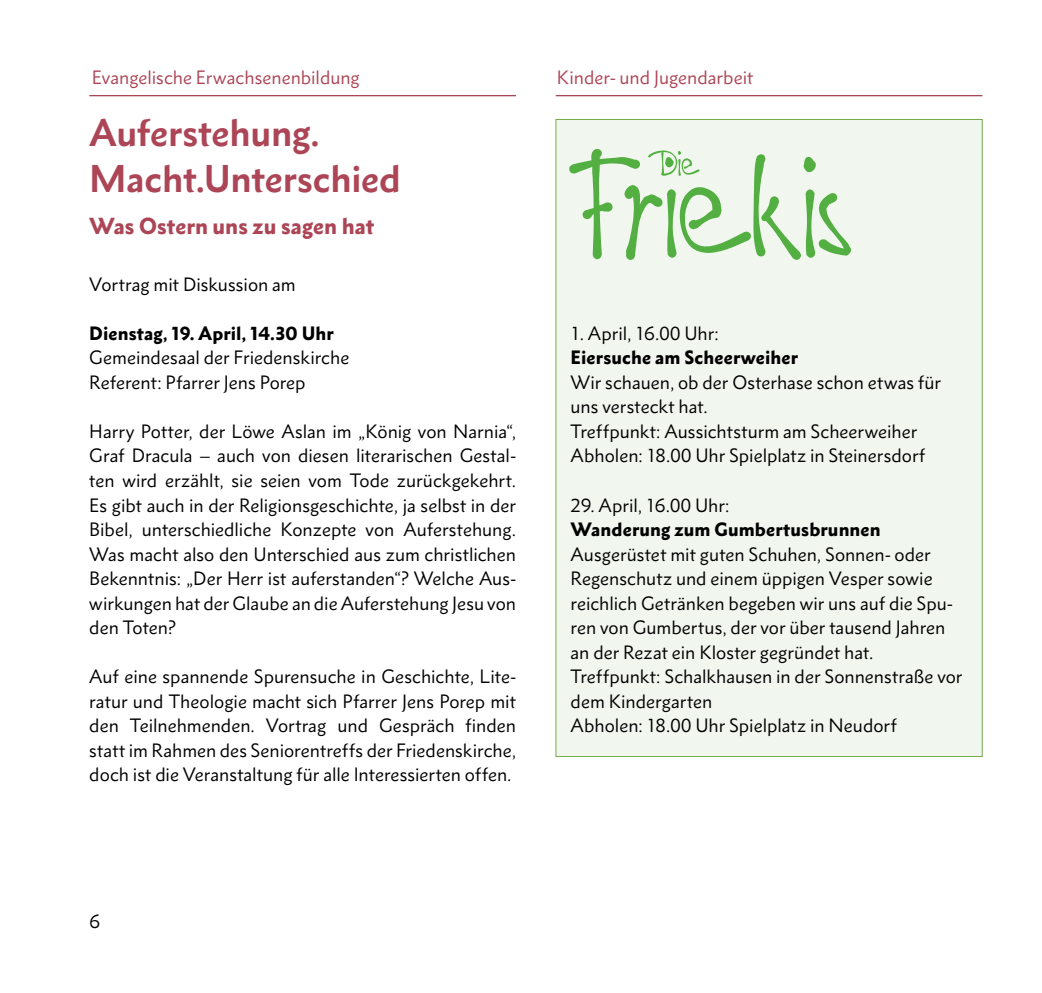
<style>
.page{position:relative;width:1042px;height:993px;background:#fff}
.page>*{position:absolute;margin:0;border:0;box-sizing:border-box;transform-origin:0 0}
.t1{font:700 35px/45.5px "Metro Nova Pro";letter-spacing:-.005em;color:#ac4556}
.t2{font:900 21px "Metro Nova Pro";color:#ac4556}
.t3{font:17.5px/24.5px "Metro Nova Pro";color:#000}
.t4{font:900 17.5px "Metro Nova Pro";letter-spacing:.005em;color:#000}
.t5{font:17.5px "Metro Nova Pro";color:#ac4556}
</style>
<div class="page">
<hr style="left:89px;top:95px;width:427px;height:1px;background:#ac4556">
<hr style="left:556px;top:95px;width:426px;height:1px;background:#ac4556">
<div style="left:556px;top:119px;width:426px;height:637px;background:#f1f7ee"></div>
<svg style="left:569px;top:149px;width:282px;height:111px"></svg>
<p class="t5" style="left:92px;top:66px;width:270px">Evangelische Erwachsenenbildung</p>
<h1 class="t1" style="left:89px;top:110px;width:313px">Auferstehung.<br>Macht.Unterschied</h1>
<p class="t2" style="left:89px;top:212px;width:286px">Was Ostern uns zu sagen hat</p>
<p class="t3" style="left:89px;top:272px;width:208px">Vortrag mit Diskussion am</p>
<p class="t4" style="left:89px;top:322px;width:246px">Dienstag, 19. April, 14.30 Uhr</p>
<p class="t3" style="left:89px;top:345px;width:261px">Gemeindesaal der Friedenskirche<br>Referent: Pfarrer Jens Porep</p>
<p class="t3" style="left:89px;top:419px;width:428px;text-align:justify">Harry Potter, der Löwe Aslan im „König von Narnia“, Graf Dracula – auch von diesen literarischen Gestal&shy;ten wird erzählt, sie seien vom Tode zurückgekehrt.<br>Es gibt auch in der Religionsgeschichte, ja selbst in der Bibel, unterschiedliche Konzepte von Auferstehung.<br>Was macht also den Unterschied aus zum christlichen Bekenntnis: „Der Herr ist auferstanden“? Welche Aus&shy;wirkungen hat der Glaube an die Auferstehung Jesu von den Toten?</p>
<p class="t3" style="left:89px;top:664px;width:428px;text-align:justify">Auf eine spannende Spurensuche in Geschichte, Lite&shy;ratur und Theologie macht sich Pfarrer Jens Porep mit den Teilnehmenden. Vortrag und Gespräch finden statt im Rahmen des Seniorentreffs der Friedenskirche, doch ist die Veranstaltung für alle Interessierten offen.</p>
<p class="t5" style="left:557px;top:66px;width:198px">Kinder- und Jugendarbeit</p>
<p class="t3" style="left:570px;top:321px;width:150px">1. April, 16.00 Uhr:</p>
<p class="t4" style="left:570px;top:346px;width:229px">Eiersuche am Scheerweiher</p>
<p class="t3" style="left:570px;top:370px;width:372px">Wir schauen, ob der Osterhase schon etwas für uns versteckt hat.<br>Treffpunkt: Aussichtsturm am Scheerweiher Abholen: 18.00 Uhr Spielplatz in Steinersdorf</p>
<p class="t3" style="left:570px;top:492px;width:160px">29. April, 16.00 Uhr:</p>
<p class="t4" style="left:570px;top:518px;width:312px">Wanderung zum Gumbertusbrunnen</p>
<p class="t3" style="left:570px;top:541px;width:393px">Ausgerüstet mit guten Schuhen, Sonnen- oder Regenschutz und einem üppigen Vesper sowie reichlich Getränken begeben wir uns auf die Spu&shy;ren von Gumbertus, der vor über tausend Jahren an der Rezat ein Kloster gegründet hat.<br>Treffpunkt: Schalkhausen in der Sonnenstraße vor dem Kindergarten<br>Abholen: 18.00 Uhr Spielplatz in Neudorf</p>
<p class="t3" style="left:89px;top:909px;width:13px">6</p>
</div>
